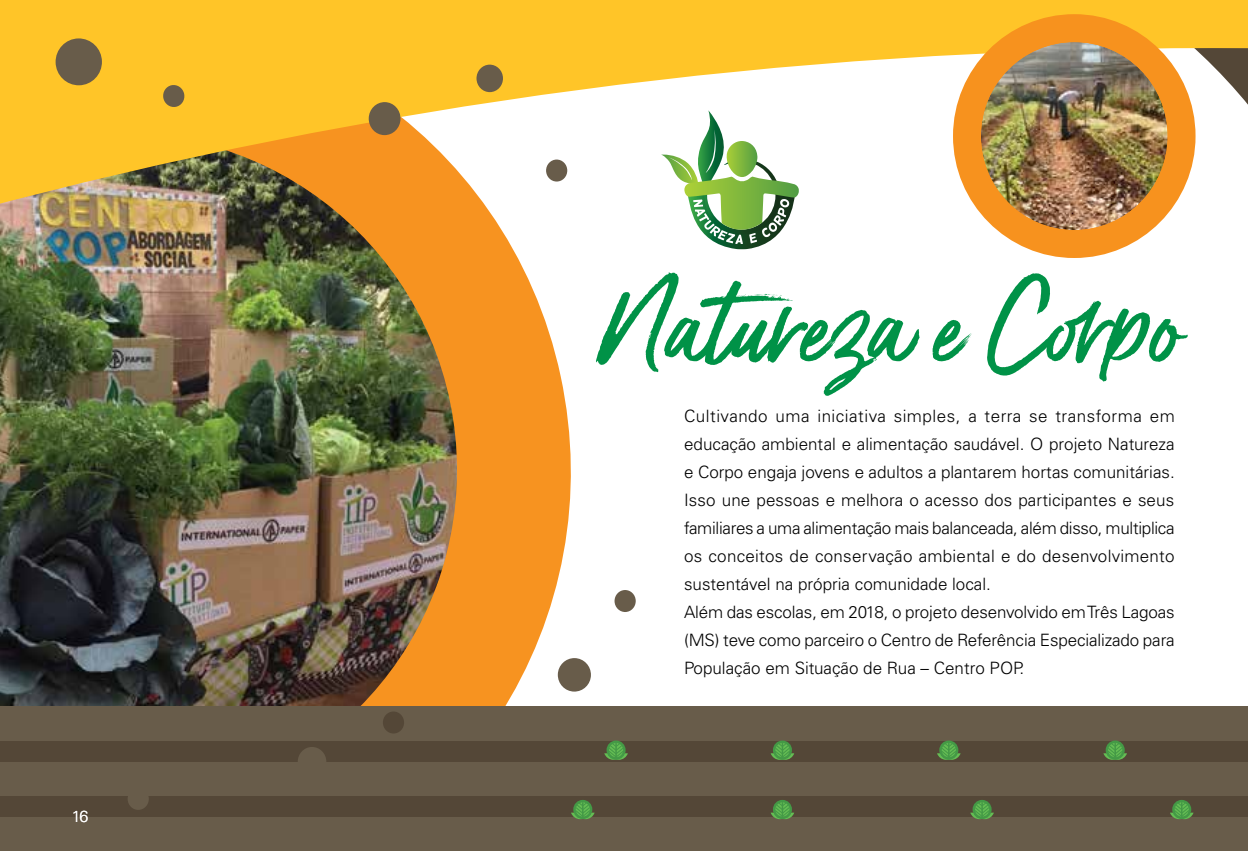
<style>
.page{position:relative;width:1248px;height:851px;background:#fff}
.page>*{position:absolute;margin:0;border:0;box-sizing:border-box;transform-origin:0 0}
.t1{font:110px "Gotcha";color:#009247}
.t2{font:300 17px/28px "Univers";color:#000}
.t3{font:300 16px "Univers";color:#fff}
</style>
<div class="page">
<img style="left:0;top:230px;width:586px;height:476px">
<svg style="left:0;top:0;width:1247px;height:230px;fill:#ffc528"></svg>
<div style="left:0;top:706px;width:1247px;height:144px;background:#685c4a"></div>
<div style="left:0;top:741px;width:1247px;height:20px;background:#544737"></div>
<div style="left:0;top:796px;width:1247px;height:20px;background:#544737"></div>
<div style="left:557px;top:657px;width:34px;height:34px;background:#685c4a;border-radius:50%"></div>
<div style="left:55px;top:38px;width:47px;height:47px;background:#685c4a;border-radius:50%"></div>
<div style="left:546px;top:159px;width:21px;height:23px;background:#685c4a;border-radius:50%"></div>
<svg style="left:162px;top:84px;width:23px;height:24px"></svg>
<div style="left:476px;top:64px;width:27px;height:28px;background:#685c4a;border-radius:50%"></div>
<div style="left:368px;top:102px;width:32px;height:33px;background:#685c4a;border-radius:50%"></div>
<svg style="left:383px;top:850px;width:21px;height:1px"></svg>
<div style="left:614px;top:590px;width:21px;height:22px;background:#685c4a;border-radius:50%"></div>
<div style="left:383px;top:711px;width:21px;height:22px;background:#544737;border-radius:50%"></div>
<div style="left:297px;top:746px;width:29px;height:30px;background:#685c4a;border-radius:50%"></div>
<div style="left:127px;top:787px;width:22px;height:22px;background:#685c4a;border-radius:50%"></div>
<div style="left:606px;top:740px;width:19px;height:19px;border:2px solid #449946;border-radius:50%"></div>
<svg style="left:604px;top:742px;width:23px;height:17px"></svg>
<div style="left:772px;top:740px;width:20px;height:19px;border:2px solid #449946;border-radius:50%"></div>
<svg style="left:770px;top:742px;width:24px;height:17px"></svg>
<div style="left:939px;top:740px;width:19px;height:19px;border:2px solid #449946;border-radius:50%"></div>
<svg style="left:937px;top:742px;width:23px;height:17px"></svg>
<div style="left:1105px;top:740px;width:19px;height:19px;border:2px solid #449946;border-radius:50%"></div>
<svg style="left:1103px;top:742px;width:23px;height:17px"></svg>
<div style="left:1172px;top:799px;width:19px;height:19px;border:2px solid #449946;border-radius:50%"></div>
<svg style="left:1169px;top:801px;width:24px;height:18px"></svg>
<div style="left:972px;top:799px;width:19px;height:19px;border:2px solid #449946;border-radius:50%"></div>
<svg style="left:970px;top:801px;width:23px;height:18px"></svg>
<div style="left:772px;top:799px;width:20px;height:19px;border:2px solid #449946;border-radius:50%"></div>
<svg style="left:770px;top:801px;width:24px;height:18px"></svg>
<div style="left:573px;top:799px;width:19px;height:19px;border:2px solid #449946;border-radius:50%"></div>
<svg style="left:571px;top:801px;width:23px;height:18px"></svg>
<svg style="left:660px;top:110px;width:138px;height:139px"></svg>
<img style="left:980px;top:42px;width:187px;height:188px">
<div style="left:952px;top:14px;width:243px;height:244px;border:28px solid #f7921e;border-radius:50%"></div>
<p class="t3" style="left:72px;top:806px;width:18px">16</p>
<h1 class="t1" style="left:599px;top:252px;width:582px">Natureza e Corpo</h1>
<p class="t2" style="left:684px;top:401px;width:492px">Cultivando uma iniciativa simples, a terra se transforma em educação ambiental e alimentação saudável. O projeto Natureza e Corpo engaja jovens e adultos a plantarem hortas comunitárias.<br>Isso une pessoas e melhora o acesso dos participantes e seus familiares a uma alimentação mais balanceada, além disso, multiplica os conceitos de conservação ambiental e do desenvolvimento sustentável na própria comunidade local.<br>Além das escolas, em 2018, o projeto desenvolvido em Três Lagoas (MS) teve como parceiro o Centro de Referência Especializado para População em Situação de Rua – Centro POP.</p>
</div>
